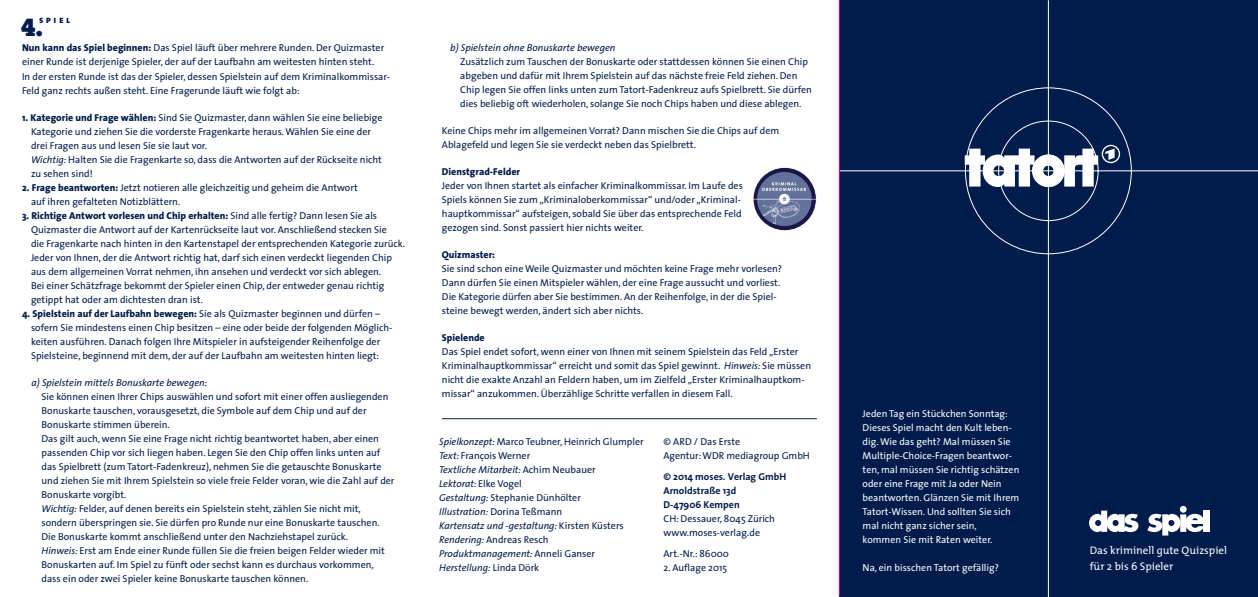
<style>
.page{position:relative;width:1258px;height:597px;background:#fff}
.page>*{position:absolute;margin:0;border:0;box-sizing:border-box;transform-origin:0 0}
.t1{font:25.7px "The Serif Black Caps";color:#001c4c}
.t2{font:11px/16px "The Mix";color:#fff}
.t3{font:10px/14px "The Sans";color:#001c4c}
.t4{font:10px/14px "The Sans";color:#fff}
.t5{font:italic 10px "The Sans";color:#001c4c}
.t6{font:700 10px/14px "The Sans";color:#001c4c}
.t7{font:800 10px "The Sans";color:#001c4c}
.t8{font:10px "The Sans Extra Bold Caps";letter-spacing:.25em;color:#001c4c}
.s1{font-weight:800}
.s2{font-style:italic}
</style>
<div class="page">
<div style="left:838px;top:0;width:420px;height:597px;background:#001c4c"></div>
<svg style="left:964px;top:145px;width:156px;height:42px"></svg>
<div style="left:1203px;top:510px;width:6px;height:22px;background:#fff"></div>
<svg style="left:1089px;top:510px;width:49px;height:22px"></svg>
<svg style="left:1147px;top:506px;width:57px;height:29px"></svg>
<img style="left:753px;top:167px;width:63px;height:64px;border-radius:32px">
<div style="left:752px;top:167px;width:65px;height:64px;border:1px solid #fff;border-radius:50%"></div>
<hr style="left:442px;top:418px;width:375px;height:1px;background:#001c4c">
<hr style="left:839px;top:0;width:1px;height:595px;background:#ed028c">
<p class="t8" style="left:39px;top:12px;width:32px">spiel</p>
<p class="t3" style="left:22px;top:41px;width:369px"><span class="s1">Nun kann das Spiel beginnen:</span> Das Spiel läuft über mehrere Runden. Der Quizmaster einer Runde ist derjenige Spieler, der auf der Laufbahn am weitesten hinten steht.<br>In der ersten Runde ist das der Spieler, dessen Spielstein auf dem Kriminalkommissar-Feld ganz rechts außen steht. Eine Fragerunde läuft wie folgt ab:</p>
<p class="t3" style="left:31px;top:110px;width:353px;text-indent:-9px"><span class="s1">1. Kategorie und Frage wählen:</span> Sind Sie Quizmaster, dann wählen Sie eine beliebige Kategorie und ziehen Sie die vorderste Fragenkarte heraus. Wählen Sie eine der drei Fragen aus und lesen Sie sie laut vor.<br><span class="s2">Wichtig:</span> Halten Sie die Fragenkarte so, dass die Antworten auf der Rückseite nicht zu sehen sind!</p>
<p class="t3" style="left:31px;top:180px;width:328px;text-indent:-9px"><span class="s1">2. Frage beantworten:</span> Jetzt notieren alle gleichzeitig und geheim die Antwort auf ihren gefalteten Notizblättern.</p>
<p class="t3" style="left:31px;top:208px;width:375px;text-indent:-9px"><span class="s1">3. Richtige Antwort vorlesen und Chip erhalten:</span> Sind alle fertig? Dann lesen Sie als Quizmaster die Antwort auf der Kartenrückseite laut vor. Anschließend stecken Sie<br>die Fragenkarte nach hinten in den Kartenstapel der entsprechenden Kategorie zurück.<br>Jeder von Ihnen, der die Antwort richtig hat, darf sich einen verdeckt liegenden Chip aus dem allgemeinen Vorrat nehmen, ihn ansehen und verdeckt vor sich ablegen.<br>Bei einer Schätzfrage bekommt der Spieler einen Chip, der entweder genau richtig getippt hat oder am dichtesten dran ist.</p>
<p class="t3" style="left:31px;top:306px;width:363px;text-indent:-9px"><span class="s1">4. Spielstein auf der Laufbahn bewegen:</span> Sie als Quizmaster beginnen und dürfen – sofern Sie mindestens einen Chip besitzen – eine oder beide der folgenden Möglich&shy;keiten ausführen. Danach folgen Ihre Mitspieler in aufsteigender Reihenfolge der Spielsteine, beginnend mit dem, der auf der Laufbahn am weitesten hinten liegt:</p>
<h1 class="t1" style="left:21px;top:6px;width:24px">4.</h1>
<p class="t5" style="left:32px;top:374px;width:177px">a) Spielstein mittels Bonuskarte bewegen:</p>
<p class="t3" style="left:42px;top:389px;width:354px">Sie können einen Ihrer Chips auswählen und sofort mit einer offen ausliegenden Bonuskarte tauschen, vorausgesetzt, die Symbole auf dem Chip und auf der Bonuskarte stimmen überein.<br>Das gilt auch, wenn Sie eine Frage nicht richtig beantwortet haben, aber einen passenden Chip vor sich liegen haben. Legen Sie den Chip offen links unten auf das Spielbrett (zum Tatort-Fadenkreuz), nehmen Sie die getauschte Bonuskarte und ziehen Sie mit Ihrem Spielstein so viele freie Felder voran, wie die Zahl auf der Bonuskarte vorgibt.<br><span class="s2">Wichtig:</span> Felder, auf denen bereits ein Spielstein steht, zählen Sie nicht mit, sondern überspringen sie. Sie dürfen pro Runde nur eine Bonuskarte tauschen.<br>Die Bonuskarte kommt anschließend unter den Nachziehstapel zurück.<br><span class="s2">Hinweis:</span> Erst am Ende einer Runde füllen Sie die freien beigen Felder wieder mit Bonuskarten auf. Im Spiel zu fünft oder sechst kann es durchaus vorkommen, dass ein oder zwei Spieler keine Bonuskarte tauschen können.</p>
<p class="t5" style="left:450px;top:39px;width:167px">b) Spielstein ohne Bonuskarte bewegen</p>
<p class="t3" style="left:460px;top:54px;width:353px">Zusätzlich zum Tauschen der Bonuskarte oder stattdessen können Sie einen Chip abgeben und dafür mit Ihrem Spielstein auf das nächste freie Feld ziehen. Den Chip legen Sie offen links unten zum Tatort-Fadenkreuz aufs Spielbrett. Sie dürfen dies beliebig oft wiederholen, solange Sie noch Chips haben und diese ablegen.</p>
<p class="t3" style="left:442px;top:123px;width:339px">Keine Chips mehr im allgemeinen Vorrat? Dann mischen Sie die Chips auf dem<br>Ablagefeld und legen Sie sie verdeckt neben das Spielbrett.</p>
<p class="t7" style="left:442px;top:163px;width:80px">Dienstgrad-Felder</p>
<p class="t3" style="left:442px;top:178px;width:302px">Jeder von Ihnen startet als einfacher Kriminalkommissar. Im Laufe des Spiels können Sie zum „Kriminaloberkommissar“ und/oder „Kriminal&shy;hauptkommissar“ aufsteigen, sobald Sie über das entsprechende Feld gezogen sind. Sonst passiert hier nichts weiter.</p>
<p class="t7" style="left:442px;top:246px;width:55px">Quizmaster:</p>
<p class="t3" style="left:442px;top:261px;width:342px">Sie sind schon eine Weile Quizmaster und möchten keine Frage mehr vorlesen?<br>Dann dürfen Sie einen Mitspieler wählen, der eine Frage aussucht und vorliest.<br>Die Kategorie dürfen aber Sie bestimmen. An der Reihenfolge, in der die Spiel&shy;steine bewegt werden, ändert sich aber nichts.</p>
<p class="t7" style="left:442px;top:329px;width:44px">Spielende</p>
<p class="t3" style="left:442px;top:344px;width:371px">Das Spiel endet sofort, wenn einer von Ihnen mit seinem Spielstein das Feld „Erster Kriminalhauptkommissar“ erreicht und somit das Spiel gewinnt. <span class="s2">Hinweis:</span> Sie müssen nicht die exakte Anzahl an Feldern haben, um im Zielfeld „Erster Kriminalhauptkom&shy;missar“ anzukommen. Überzählige Schritte verfallen in diesem Fall.</p>
<p class="t3" style="left:439px;top:434px;width:206px"><span class="s2">Spielkonzept:</span> Marco Teubner, Heinrich Glumpler<br><span class="s2">Text:</span> François Werner<br><span class="s2">Textliche Mitarbeit:</span> Achim Neubauer<br><span class="s2">Lektorat:</span> Elke Vogel<br><span class="s2">Gestaltung:</span> Stephanie Dünhölter<br><span class="s2">Illustration:</span> Dorina Teßmann<br><span class="s2">Kartensatz und -gestaltung:</span> Kirsten Küsters<br><span class="s2">Rendering:</span> Andreas Resch<br><span class="s2">Produktmanagement:</span> Anneli Ganser<br><span class="s2">Herstellung:</span> Linda Dörk</p>
<p class="t3" style="left:663px;top:434px;width:148px">© ARD / Das Erste<br>Agentur: WDR mediagroup GmbH</p>
<p class="t6" style="left:663px;top:469px;width:124px">© 2014 moses. Verlag GmbH<br>Arnoldstraße 13d<br>D-47906 Kempen</p>
<p class="t3" style="left:663px;top:511px;width:113px">CH: Dessauer, 8045 Zürich www.moses-verlag.de</p>
<p class="t3" style="left:663px;top:546px;width:67px">Art.-Nr.: 86000</p>
<p class="t3" style="left:663px;top:560px;width:65px">2. Auflage 2015</p>
<p class="t4" style="left:862px;top:406px;width:158px">Jeden Tag ein Stückchen Sonntag:<br>Dieses Spiel macht den Kult leben&shy;dig. Wie das geht? Mal müssen Sie Multiple-Choice-Fragen beantwor&shy;ten, mal müssen Sie richtig schätzen oder eine Frage mit Ja oder Nein beantworten. Glänzen Sie mit Ihrem Tatort-Wissen. Und sollten Sie sich mal nicht ganz sicher sein,<br>kommen Sie mit Raten weiter.</p>
<p class="t4" style="left:862px;top:560px;width:138px">Na, ein bisschen Tatort gefällig?</p>
<p class="t2" style="left:1089px;top:542px;width:139px">Das kriminell gute Quizspiel für 2 bis 6 Spieler</p>
</div>
